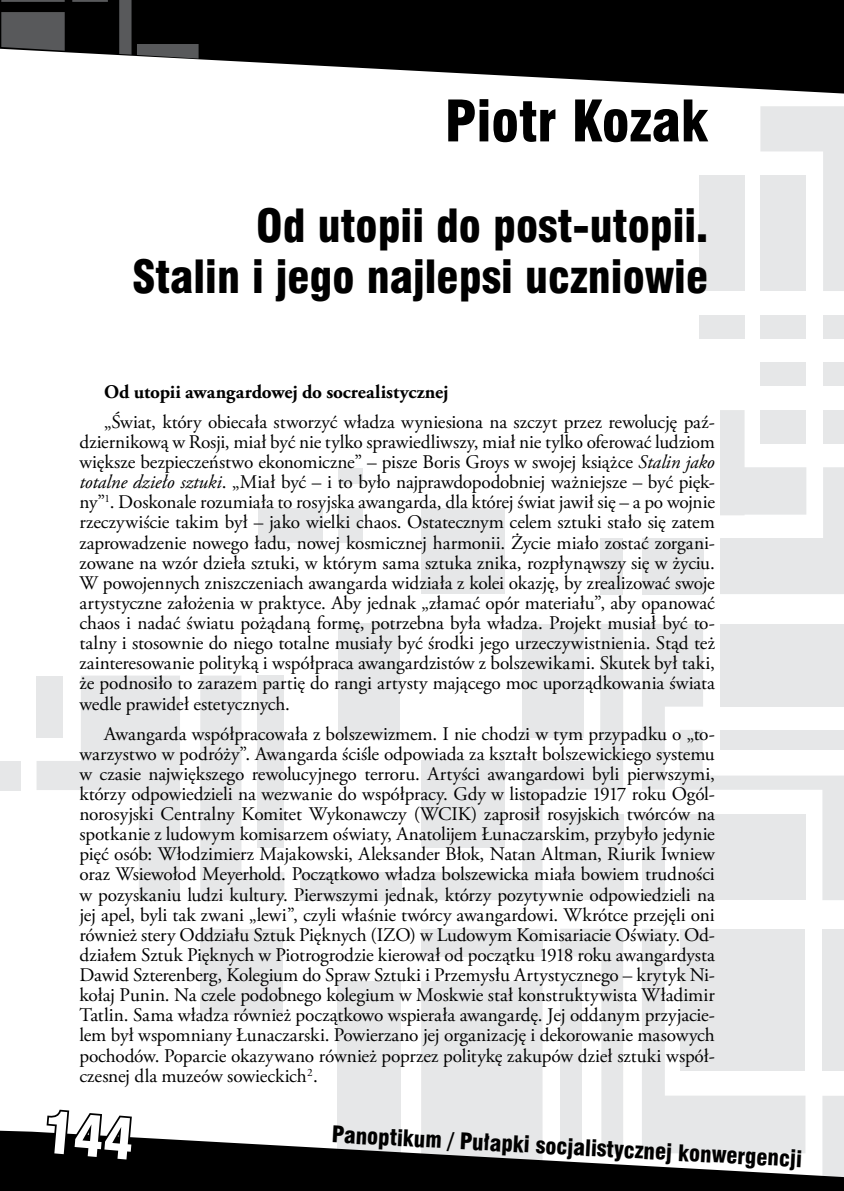
<style>
.page{position:relative;width:844px;height:1191px;background:#fff}
.page>*{position:absolute;margin:0;border:0;box-sizing:border-box;transform-origin:0 0}
.t1{font:52.5px "Swis 721 Blk Cn PL";color:#000}
.t2{font:42px/50.4px "Swis 721 Blk Cn PL";color:#000;text-align:right}
.t3{font:21px "Swis 721 Blk Cn PL";color:#000}
.t4{font:19.25px/20.1px "Adobe Garamond Pro";color:#000;text-align:justify}
.t5{font:700 19.25px "Adobe Garamond Pro";letter-spacing:-.005em;color:#000}
.s1{font-style:italic}
</style>
<div class="page">
<div style="left:698px;top:175px;width:46px;height:116px;background:#e6e7e8"></div>
<div style="left:822px;top:315px;width:21px;height:23px;background:#e6e7e8"></div>
<div style="left:760px;top:315px;width:46px;height:23px;background:#e6e7e8"></div>
<div style="left:698px;top:315px;width:46px;height:23px;background:#e6e7e8"></div>
<div style="left:822px;top:362px;width:21px;height:24px;background:#e6e7e8"></div>
<div style="left:760px;top:362px;width:46px;height:24px;background:#e6e7e8"></div>
<div style="left:600px;top:538px;width:23px;height:56px;background:#e6e7e8"></div>
<div style="left:641px;top:538px;width:62px;height:56px;background:#e6e7e8"></div>
<div style="left:300px;top:872px;width:101px;height:28px;background:#e6e7e8"></div>
<div style="left:0;top:761px;width:20px;height:29px;background:#e6e7e8"></div>
<div style="left:338px;top:981px;width:63px;height:210px;background:#e6e7e8"></div>
<div style="left:200px;top:929px;width:83px;height:85px;background:#e6e7e8"></div>
<div style="left:421px;top:508px;width:84px;height:86px;background:#e6e7e8"></div>
<div style="left:258px;top:508px;width:64px;height:34px;background:#e6e7e8"></div>
<div style="left:338px;top:508px;width:25px;height:34px;background:#e6e7e8"></div>
<div style="left:338px;top:468px;width:25px;height:15px;background:#e6e7e8"></div>
<div style="left:338px;top:623px;width:61px;height:114px;background:#e6e7e8"></div>
<svg style="left:760px;top:106px;width:83px;height:185px"></svg>
<svg style="left:642px;top:624px;width:201px;height:276px"></svg>
<svg style="left:421px;top:624px;width:202px;height:276px;fill:#e6e7e8"></svg>
<svg style="left:642px;top:929px;width:201px;height:201px"></svg>
<svg style="left:200px;top:675px;width:84px;height:225px"></svg>
<svg style="left:37px;top:675px;width:143px;height:225px"></svg>
<svg style="left:421px;top:929px;width:202px;height:201px"></svg>
<svg style="left:720px;top:410px;width:123px;height:184px"></svg>
<svg style="left:194px;top:0;width:649px;height:94px;fill:#000"></svg>
<svg style="left:0;top:0;width:198px;height:59px;background:#333334"></svg>
<svg style="left:0;top:1130px;width:843px;height:61px;fill:#000"></svg>
<svg style="left:45px;top:1109px;width:90px;height:54px"></svg>
<h1 class="t1" style="left:444px;top:88px;width:265px">Piotr Kozak</h1>
<h2 class="t2" style="left:132px;top:201px;width:577px">Od utopii do post-utopii.<br>Stalin i jego najlepsi uczniowie</h2>
<p class="t5" style="left:104px;top:380px;width:346px">Od utopii awangardowej do socrealistycznej</p>
<p class="t4" style="left:79px;top:412px;width:637px;text-indent:25px">„Świat, który obiecała stworzyć władza wyniesiona na szczyt przez rewolucję paź&shy;dziernikową w Rosji, miał być nie tylko sprawiedliwszy, miał nie tylko oferować ludziom większe bezpieczeństwo ekonomiczne” – pisze Boris Groys w swojej książce <span class="s1">Stalin jako totalne dzieło sztuki</span>. „Miał być – i to było najprawdopodobniej ważniejsze – być pięk&shy;ny”<sup>1</sup>. Doskonale rozumiała to rosyjska awangarda, dla której świat jawił się – a po wojnie rzeczywiście takim był – jako wielki chaos. Ostatecznym celem sztuki stało się zatem zaprowadzenie nowego ładu, nowej kosmicznej harmonii. Życie miało zostać zorgani&shy;zowane na wzór dzieła sztuki, w którym sama sztuka znika, rozpłynąwszy się w życiu.<br>W powojennych zniszczeniach awangarda widziała z kolei okazję, by zrealizować swoje artystyczne założenia w praktyce. Aby jednak „złamać opór materiału”, aby opanować chaos i nadać światu pożądaną formę, potrzebna była władza. Projekt musiał być to&shy;talny i stosownie do niego totalne musiały być środki jego urzeczywistnienia. Stąd też zainteresowanie polityką i współpraca awangardzistów z bolszewikami. Skutek był taki, że podnosiło to zarazem partię do rangi artysty mającego moc uporządkowania świata wedle prawideł estetycznych.</p>
<p class="t4" style="left:79px;top:724px;width:637px;text-indent:25px">Awangarda współpracowała z bolszewizmem. I nie chodzi w tym przypadku o „to&shy;warzystwo w podróży”. Awangarda ściśle odpowiada za kształt bolszewickiego systemu w czasie największego rewolucyjnego terroru. Artyści awangardowi byli pierwszymi, którzy odpowiedzieli na wezwanie do współpracy. Gdy w listopadzie 1917 roku Ogól&shy;norosyjski Centralny Komitet Wykonawczy (WCIK) zaprosił rosyjskich twórców na spotkanie z ludowym komisarzem oświaty, Anatolijem Łunaczarskim, przybyło jedynie pięć osób: Włodzimierz Majakowski, Aleksander Błok, Natan Altman, Riurik Iwniew oraz Wsiewołod Meyerhold. Początkowo władza bolszewicka miała bowiem trudności w pozyskaniu ludzi kultury. Pierwszymi jednak, którzy pozytywnie odpowiedzieli na jej apel, byli tak zwani „lewi”, czyli właśnie twórcy awangardowi. Wkrótce przejęli oni również stery Oddziału Sztuk Pięknych (IZO) w Ludowym Komisariacie Oświaty. Od&shy;działem Sztuk Pięknych w Piotrogrodzie kierował od początku 1918 roku awangardysta Dawid Szterenberg, Kolegium do Spraw Sztuki i Przemysłu Artystycznego – krytyk Ni&shy;kołaj Punin. Na czele podobnego kolegium w Moskwie stał konstruktywista Władimir Tatlin. Sama władza również początkowo wspierała awangardę. Jej oddanym przyjacie&shy;lem był wspomniany Łunaczarski. Powierzano jej organizację i dekorowanie masowych pochodów. Poparcie okazywano również poprzez politykę zakupów dzieł sztuki współ&shy;czesnej dla muzeów sowieckich<sup>2</sup>.</p>
<p class="t3" style="left:332px;top:1121px;width:472px;rotate:3deg">Panoptikum / Pułapki socjalistycznej konwergencji</p>
</div>
